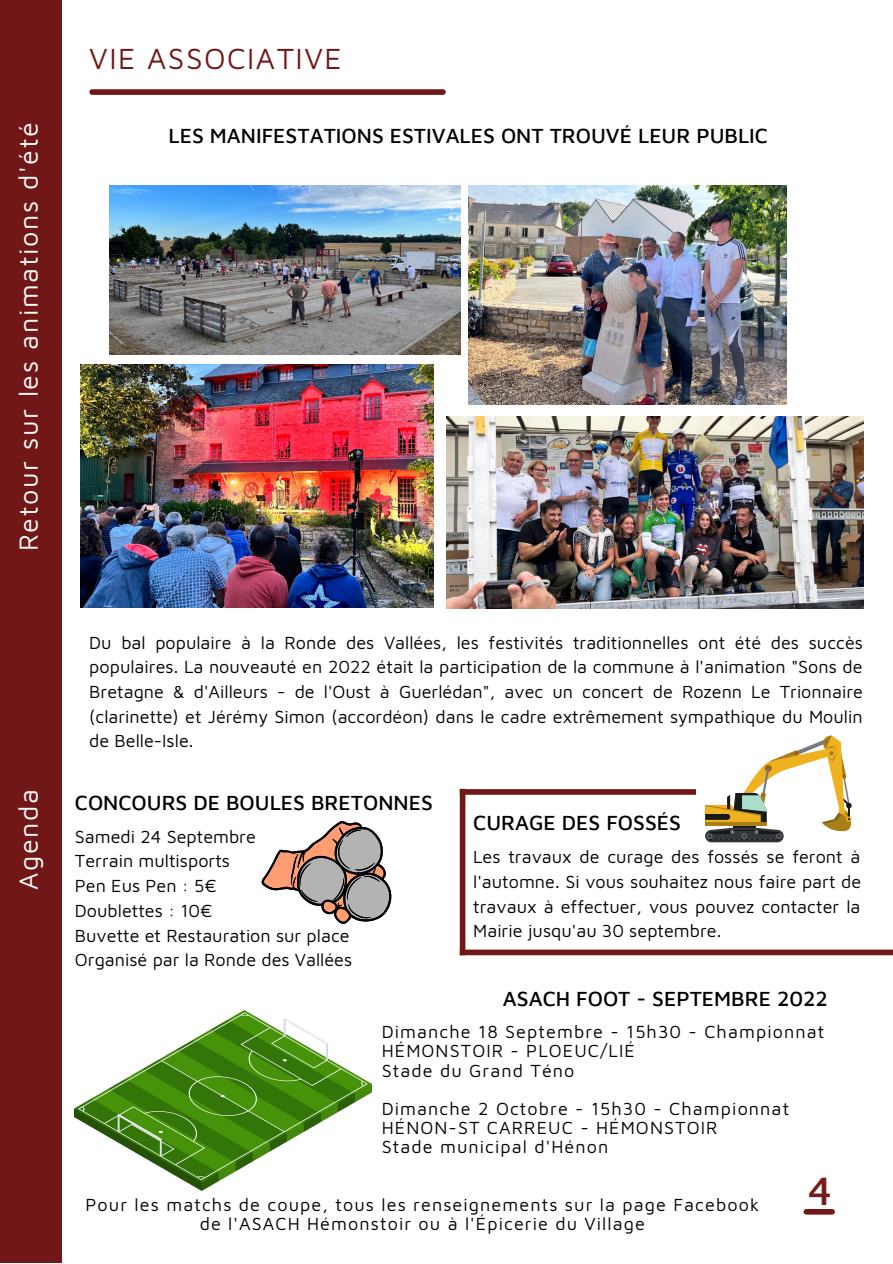
<style>
.page{position:relative;width:893px;height:1264px;background:#fff}
.page>*{position:absolute;margin:0;border:0;box-sizing:border-box;transform-origin:0 0}
.t1{font:500 40.65px "Maven Pro";color:#721717}
.t2{font:29.85px "Maven Pro";letter-spacing:.05em;color:#721717}
.t3{font:26.85px "Maven Pro";letter-spacing:.06em;color:#fff}
.t4{font:500 21px "Maven Pro";color:#000}
.t5{font:18px/24.8px "Maven Pro";letter-spacing:.06em;color:#000;text-align:justify}
.t6{font:18px/24.8px "Maven Pro";color:#000}
</style>
<div class="page">
<div style="left:0;top:0;width:62px;height:1262px;background:#721717"></div>
<div style="left:806px;top:1208px;width:26px;height:6px;background:#721717"></div>
<div style="left:92px;top:89px;width:351px;height:6px;background:#721717"></div>
<img style="left:81px;top:364px;width:352px;height:243px">
<img style="left:468px;top:186px;width:318px;height:218px">
<img style="left:109px;top:186px;width:351px;height:169px">
<img style="left:446px;top:417px;width:417px;height:191px">
<svg style="left:261px;top:821px;width:131px;height:103px"></svg>
<img style="left:75px;top:1010px;width:297px;height:180px">
<svg style="left:705px;top:735px;width:147px;height:107px"></svg>
<div style="left:460px;top:789px;width:236px;height:5px;background:#721717"></div>
<div style="left:460px;top:949px;width:432px;height:6px;background:#721717"></div>
<div style="left:460px;top:788px;width:5px;height:167px;background:#721717"></div>
<h3 class="t3" style="left:12px;top:551px;width:430px;rotate:-90deg">Retour sur les animations d'été</h3>
<h2 class="t2" style="left:89px;top:41px;width:254px">VIE ASSOCIATIVE</h2>
<p class="t4" style="left:169px;top:122px;width:601px">LES MANIFESTATIONS ESTIVALES ONT TROUVÉ LEUR PUBLIC</p>
<h3 class="t3" style="left:12px;top:890px;width:102px;rotate:-90deg">Agenda</h3>
<p class="t5" style="left:89px;top:629px;width:775px">Du bal populaire à la Ronde des Vallées, les festivités traditionnelles ont été des succès populaires. La nouveauté en 2022 était la participation de la commune à l'animation "Sons de Bretagne &amp; d'Ailleurs - de l'Oust à Guerlédan", avec un concert de Rozenn Le Trionnaire (clarinette) et Jérémy Simon (accordéon) dans le cadre extrêmement sympathique du Moulin de Belle-Isle.</p>
<p class="t4" style="left:75px;top:789px;width:359px">CONCOURS DE BOULES BRETONNES</p>
<p class="t6" style="left:75px;top:823px;width:279px">Samedi 24 Septembre<br>Terrain multisports<br>Pen Eus Pen : 5€<br>Doublettes : 10€<br>Buvette et Restauration sur place<br>Organisé par la Ronde des Vallées</p>
<p class="t4" style="left:473px;top:809px;width:209px">CURAGE DES FOSSÉS</p>
<p class="t5" style="left:473px;top:843px;width:389px">Les travaux de curage des fossés se feront à l'automne. Si vous souhaitez nous faire part de travaux à effectuer, vous pouvez contacter la Mairie jusqu'au 30 septembre.</p>
<p class="t4" style="left:503px;top:985px;width:326px">ASACH FOOT - SEPTEMBRE 2022</p>
<p class="t5" style="left:382px;top:1022px;width:444px;line-height:19px;text-align:left">Dimanche 18 Septembre - 15h30 - Championnat<br>HÉMONSTOIR - PLOEUC/LIÉ<br>Stade du Grand Téno</p>
<p class="t5" style="left:382px;top:1098px;width:409px;line-height:19px;text-align:left">Dimanche 2 Octobre - 15h30 - Championnat<br>HÉNON-ST CARREUC - HÉMONSTOIR<br>Stade municipal d'Hénon</p>
<p class="t5" style="left:85px;top:1194px;width:675px;line-height:19px;text-align:center">Pour les matchs de coupe, tous les renseignements sur la page Facebook de l'ASACH Hémonstoir ou à l'Épicerie du Village</p>
<h1 class="t1" style="left:807px;top:1165px;width:26px">4</h1>
</div>
